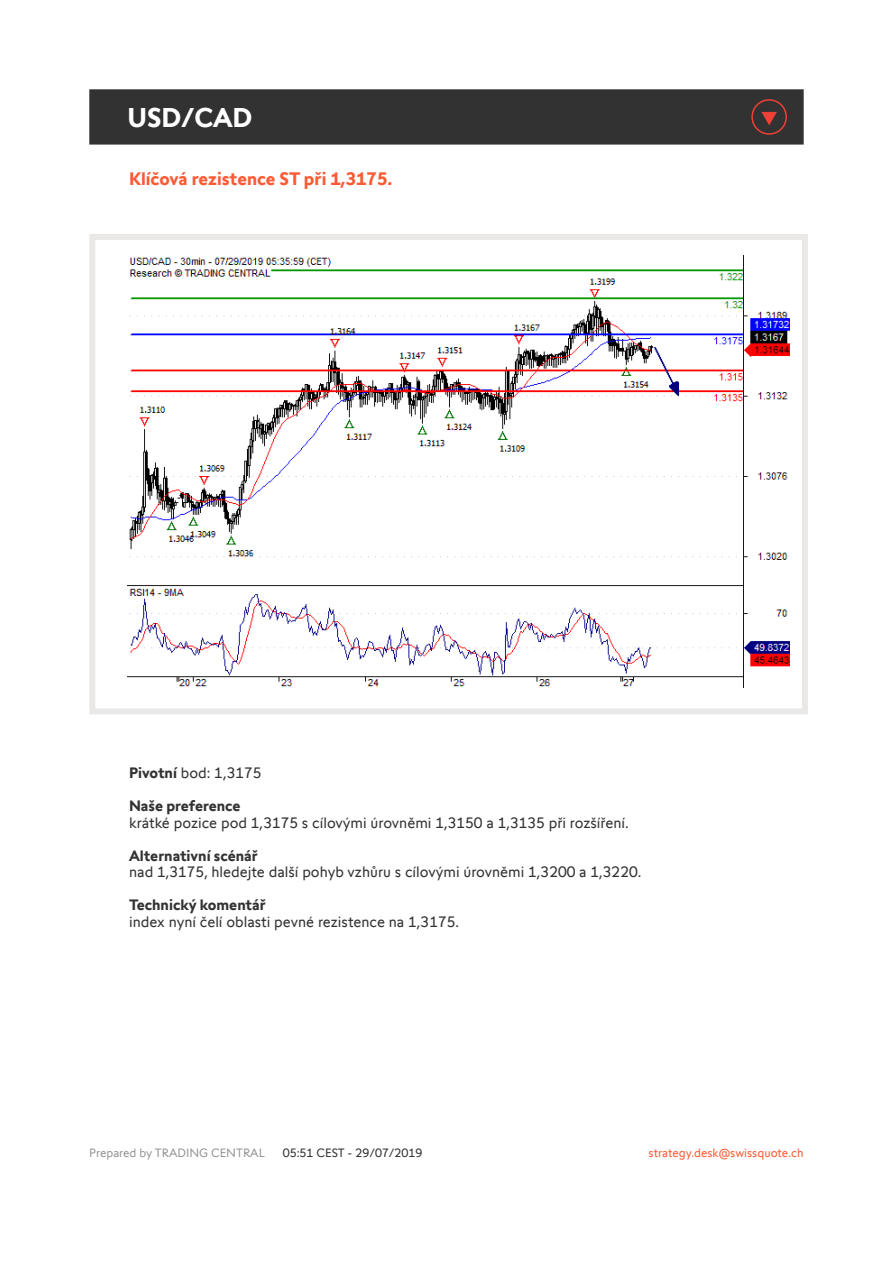
<style>
.page{position:relative;width:893px;height:1263px;background:#fff}
.page>*{position:absolute;margin:0;border:0;box-sizing:border-box;transform-origin:0 0}
.t1{font:700 27px "Swissquote CT";color:#fff}
.t2{font:700 18px "Swissquote CT";color:#fa5b35}
.t3{font:15px "Swissquote CT";color:#323232}
.t4{font:700 15px "Swissquote CT";color:#323232}
.t5{font:12px "Swissquote CT";color:#fa5b35}
.t6{font:12px "Swissquote CT";color:#939598}
.t7{font:12px "Swissquote CT";color:#323232}
.s1{font-weight:700}
</style>
<div class="page">
<div style="left:89px;top:234px;width:719px;height:480px;border:6px solid #e9e8e7"></div>
<div style="left:89px;top:89px;width:715px;height:56px;background:#323232;border:2px solid #323232"></div>
<img style="left:128px;top:255px;width:661px;height:432px">
<svg style="left:751px;top:99px;width:36px;height:36px"></svg>
<h1 class="t1" style="left:128px;top:101px;width:126px">USD/CAD</h1>
<p class="t2" style="left:129px;top:168px;width:265px">Klíčová rezistence ST při 1,3175.</p>
<p class="t3" style="left:129px;top:764px;width:134px"><span class="s1">Pivotní</span> bod: 1,3175</p>
<p class="t4" style="left:129px;top:797px;width:113px">Naše preference</p>
<p class="t3" style="left:129px;top:814px;width:501px">krátké pozice pod 1,3175 s cílovými úrovněmi 1,3150 a 1,3135 při rozšíření.</p>
<p class="t4" style="left:129px;top:846px;width:130px">Alternativní scénář</p>
<p class="t3" style="left:129px;top:863px;width:514px">nad 1,3175, hledejte další pohyb vzhůru s cílovými úrovněmi 1,3200 a 1,3220.</p>
<p class="t4" style="left:129px;top:896px;width:138px">Technický komentář</p>
<p class="t3" style="left:129px;top:913px;width:332px">index nyní čelí oblasti pevné rezistence na 1,3175.</p>
<p class="t6" style="left:89px;top:1145px;width:177px">Prepared by TRADING CENTRAL</p>
<p class="t7" style="left:283px;top:1145px;width:141px">05:51 CEST - 29/07/2019</p>
<p class="t5" style="left:649px;top:1145px;width:157px">strategy.desk@swissquote.ch</p>
</div>
